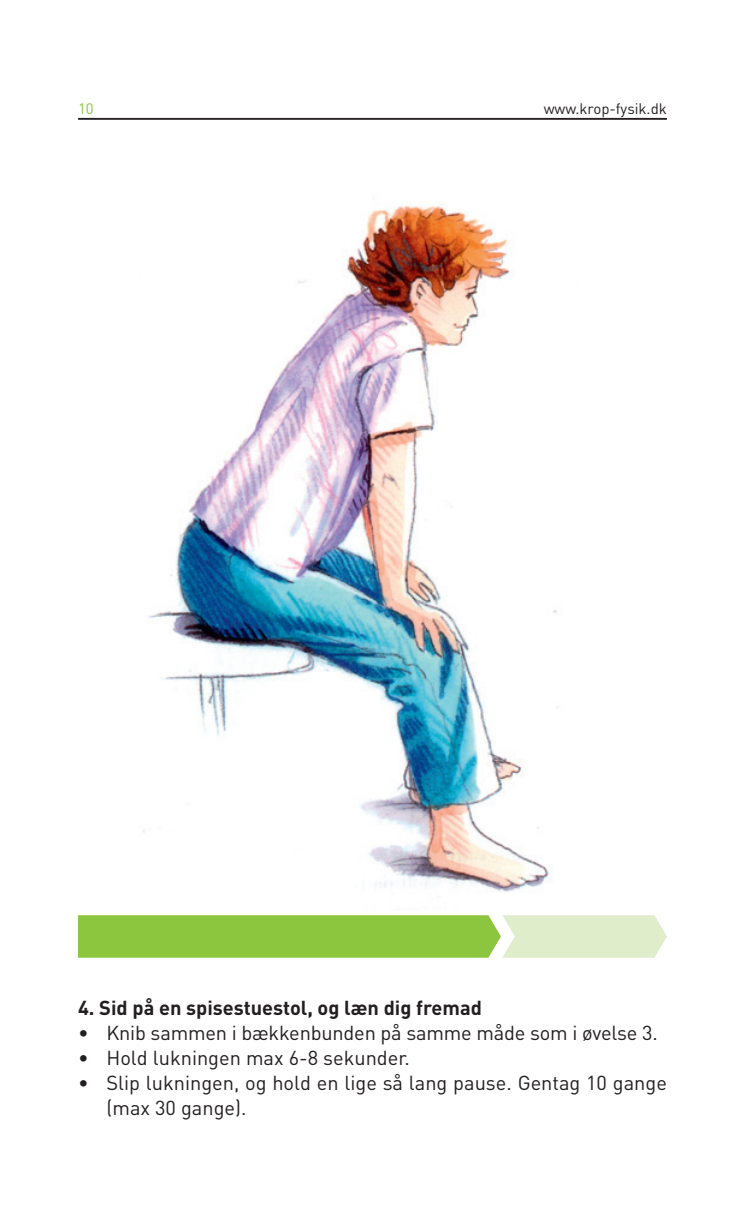
<style>
.page{position:relative;width:745px;height:1205px;background:#fff}
.page>*{position:absolute;margin:0;border:0;box-sizing:border-box;transform-origin:0 0}
.t1{font:20px/25px "DIN";color:#231f20}
.t2{font:700 20px "DIN";color:#231f20}
.t3{font:15px "DIN";color:#231f20}
.t4{font:15px "DIN";color:#8bc63e}
</style>
<div class="page">
<hr style="left:78px;top:118px;width:588px;height:2px;background:#231f20">
<img style="left:143px;top:204px;width:415px;height:688px">
<svg style="left:78px;top:915px;width:588px;height:43px;background:#a5d269"></svg>
<p class="t4" style="left:78px;top:99px;width:17px">10</p>
<p class="t3" style="left:543px;top:99px;width:125px">www.krop-fysik.dk</p>
<p class="t2" style="left:78px;top:995px;width:405px">4. Sid på en spisestuestol, og læn dig fremad</p>
<p class="t1" style="left:78px;top:1020px;width:581px">• Knib sammen i bækkenbunden på samme måde som i øvelse 3.</p>
<p class="t1" style="left:78px;top:1045px;width:333px">• Hold lukningen max 6-8 sekunder.</p>
<p class="t1" style="left:106px;top:1070px;width:561px;text-indent:-28px">• Slip lukningen, og hold en lige så lang pause. Gentag 10 gange (max 30 gange).</p>
</div>
